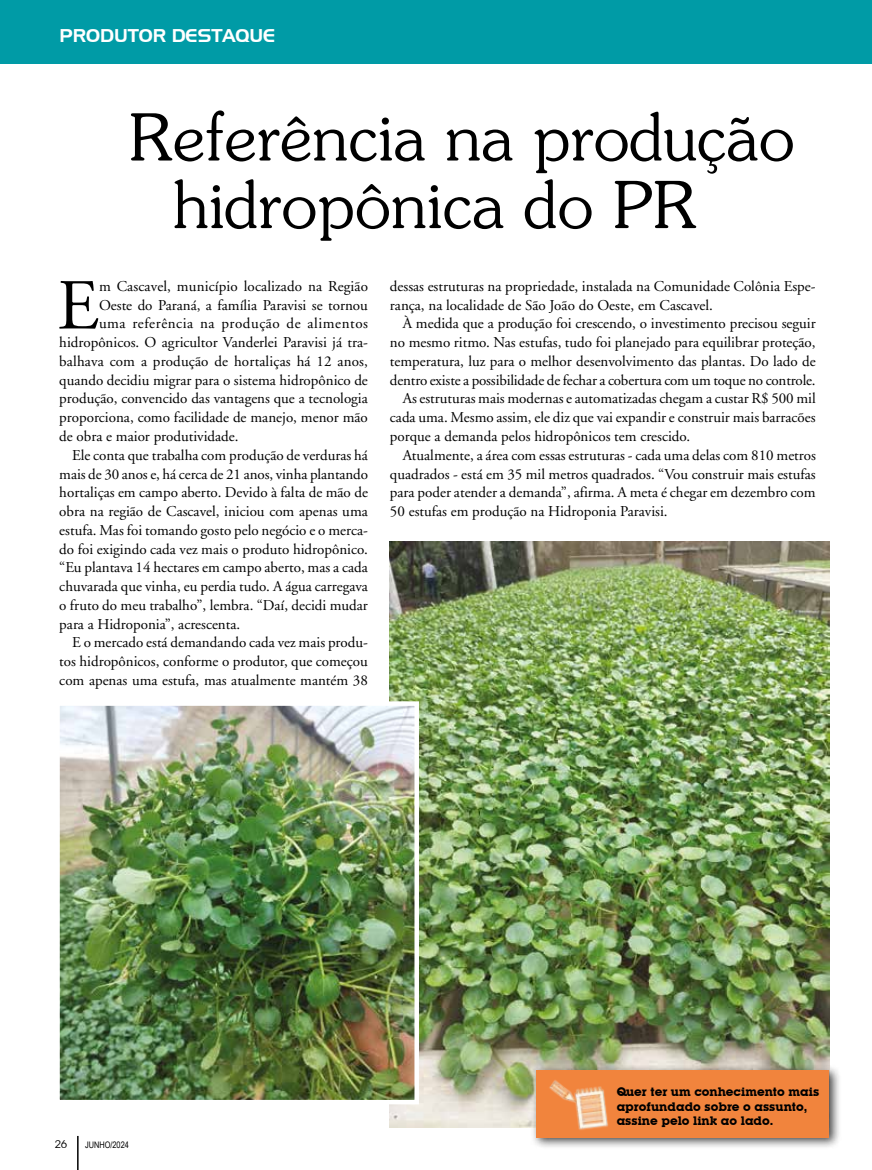
<style>
.page{position:relative;width:872px;height:1170px;background:#fff}
.page>*{position:absolute;margin:0;border:0;box-sizing:border-box;transform-origin:0 0}
.t1{font:71.55px "Adobe Garamond";color:#000}
.t2{font:300 64.5px/67.5px "Souvenir";color:#000}
.t3{font:18px "Aero Regular SWFTE";color:#fff}
.t4{font:15px/18.8px "Adobe Garamond";color:#000}
.t5{font:15px "Adobe Garamond";letter-spacing:.04em;color:#000}
.t6{font:700 12px/14.5px "Lubalin Graph IT Cby BT";color:#000}
.t7{font:100 12px "Avant Garde";color:#000}
.t8{font:9px "Arial Narrow";color:#000}
</style>
<div class="page">
<hr style="left:77px;top:1135px;width:2px;height:34px;background:#000">
<div style="left:0;top:0;width:872px;height:63px;background:#009ba6"></div>
<img style="left:390px;top:541px;width:439px;height:586px">
<img style="left:60px;top:706px;width:354px;height:393px">
<div style="left:55px;top:701px;width:364px;height:403px;border:4px solid #fff"></div>
<div style="left:530px;top:1064px;width:311px;height:85px;background:#000;opacity:.75"></div>
<div style="left:536px;top:1070px;width:293px;height:67px;background:#f1843d"></div>
<img style="left:549px;top:1080px;width:60px;height:50px">
<p class="t3" style="left:59px;top:24px;width:218px">PRODUTOR DESTAQUE</p>
<h2 class="t2" style="left:173px;top:102px;width:623px;text-indent:-44px">Referência na produção hidropônica do PR</h2>
<h1 class="t1" style="left:57px;top:267px;width:43px">E</h1>
<p class="t4" style="left:99px;top:277px;width:270px">m Cascavel, município localizado na Região</p>
<p class="t4" style="left:99px;top:296px;width:270px">Oeste do Paraná, a família Paravisi se tornou</p>
<p class="t5" style="left:99px;top:315px;width:270px">uma referência na produção de alimentos</p>
<p class="t4" style="left:59px;top:333px;width:310px">hidropônicos. O agricultor Vanderlei Paravisi já tra-</p>
<p class="t4" style="left:59px;top:352px;width:310px">balhava com a produção de hortaliças há 12 anos,</p>
<p class="t4" style="left:59px;top:371px;width:310px">quando decidiu migrar para o sistema hidropônico de</p>
<p class="t4" style="left:59px;top:390px;width:310px">produção, convencido das vantagens que a tecnologia</p>
<p class="t4" style="left:59px;top:408px;width:310px">proporciona, como facilidade de manejo, menor mão</p>
<p class="t4" style="left:59px;top:427px;width:181px">de obra e maior produtividade.</p>
<p class="t4" style="left:72px;top:446px;width:297px">Ele conta que trabalha com produção de verduras há</p>
<p class="t4" style="left:59px;top:465px;width:310px">mais de 30 anos e, há cerca de 21 anos, vinha plantando</p>
<p class="t4" style="left:59px;top:483px;width:310px">hortaliças em campo aberto. Devido à falta de mão de</p>
<p class="t4" style="left:59px;top:502px;width:310px">obra na região de Cascavel, iniciou com apenas uma</p>
<p class="t4" style="left:59px;top:521px;width:310px">estufa. Mas foi tomando gosto pelo negócio e o merca-</p>
<p class="t4" style="left:59px;top:540px;width:310px">do foi exigindo cada vez mais o produto hidropônico.</p>
<p class="t4" style="left:59px;top:558px;width:310px">“Eu plantava 14 hectares em campo aberto, mas a cada</p>
<p class="t4" style="left:59px;top:577px;width:310px">chuvarada que vinha, eu perdia tudo. A água carregava</p>
<p class="t4" style="left:59px;top:596px;width:310px">o fruto do meu trabalho”, lembra. “Daí, decidi mudar</p>
<p class="t4" style="left:59px;top:615px;width:182px">para a Hidroponia”, acrescenta.</p>
<p class="t4" style="left:72px;top:633px;width:297px">E o mercado está demandando cada vez mais produ-</p>
<p class="t4" style="left:59px;top:652px;width:310px">tos hidropônicos, conforme o produtor, que começou</p>
<p class="t4" style="left:59px;top:671px;width:310px">com apenas uma estufa, mas atualmente mantém 38</p>
<p class="t4" style="left:390px;top:277px;width:427px">dessas estruturas na propriedade, instalada na Comunidade Colônia Espe&shy;rança, na localidade de São João do Oeste, em Cascavel.</p>
<p class="t4" style="left:403px;top:315px;width:414px">À medida que a produção foi crescendo, o investimento precisou seguir</p>
<p class="t4" style="left:390px;top:333px;width:427px">no mesmo ritmo. Nas estufas, tudo foi planejado para equilibrar proteção,</p>
<p class="t4" style="left:390px;top:352px;width:427px">temperatura, luz para o melhor desenvolvimento das plantas. Do lado de</p>
<p class="t4" style="left:390px;top:371px;width:427px">dentro existe a possibilidade de fechar a cobertura com um toque no controle.</p>
<p class="t4" style="left:403px;top:390px;width:414px">As estruturas mais modernas e automatizadas chegam a custar R$ 500 mil</p>
<p class="t4" style="left:390px;top:408px;width:427px">cada uma. Mesmo assim, ele diz que vai expandir e construir mais barracões</p>
<p class="t4" style="left:390px;top:427px;width:302px">porque a demanda pelos hidropônicos tem crescido.</p>
<p class="t4" style="left:403px;top:446px;width:415px">Atualmente, a área com essas estruturas - cada uma delas com 810 metros</p>
<p class="t4" style="left:390px;top:465px;width:427px">quadrados - está em 35 mil metros quadrados. “Vou construir mais estufas</p>
<p class="t4" style="left:390px;top:483px;width:427px">para poder atender a demanda”, afirma. A meta é chegar em dezembro com</p>
<p class="t4" style="left:390px;top:502px;width:279px">50 estufas em produção na Hidroponia Paravisi.</p>
<p class="t7" style="left:55px;top:1138px;width:13px">26</p>
<p class="t8" style="left:85px;top:1138px;width:45px">JUNHO/2024</p>
<p class="t6" style="left:616px;top:1084px;width:204px">Quer ter um conhecimento mais aprofundado sobre o assunto, assine pelo link ao lado.</p>
</div>
